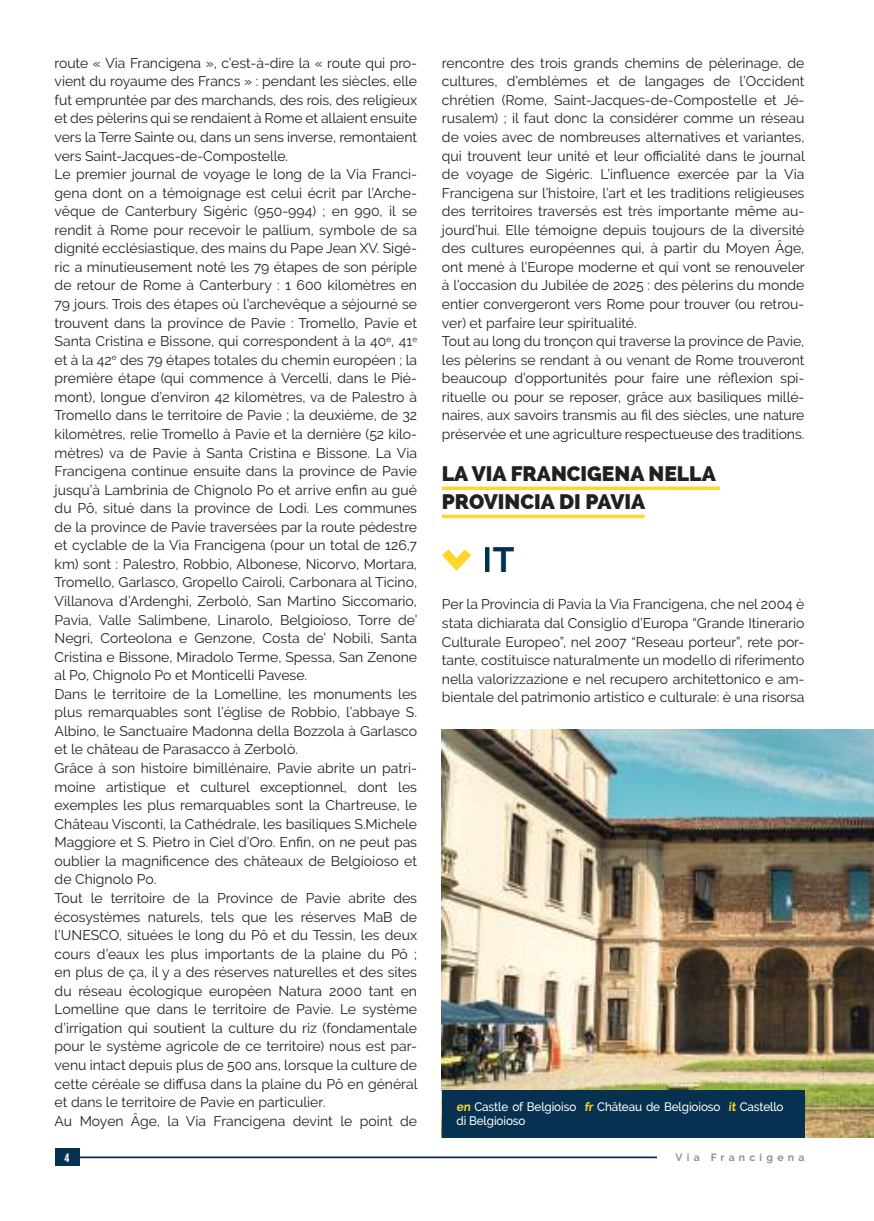
<style>
.page{position:relative;width:874px;height:1221px;background:#fff}
.page>*{position:absolute;margin:0;border:0;box-sizing:border-box;transform-origin:0 0}
.t1{font:700 35px "Raleway";color:#03304e}
.t2{font:800 21px/28px "Raleway";color:#241f1f}
.t3{font:14px/18.6px "Raleway";color:#241f1f}
.t4{font:500 12.25px/14px "Raleway";letter-spacing:-.01em;color:#fff;scale:.95 1}
.t5{font:12.25px "Bebas Neue";color:#fff}
.t6{font:700 10.5px "Raleway";letter-spacing:.4em;color:#241f1f}
.s1{font-weight:700;color:#fed62e}
</style>
<div class="page">
<div style="left:55px;top:1148px;width:24px;height:17px;background:#063150"></div>
<hr style="left:79px;top:1156px;width:577px;height:2px;background:#063150">
<svg style="left:442px;top:549px;width:29px;height:22px"></svg>
<svg style="left:442px;top:486px;width:277px;height:4px"></svg>
<svg style="left:442px;top:514px;width:202px;height:4px"></svg>
<img style="left:441px;top:729px;width:432px;height:408px">
<div style="left:441px;top:1089px;width:363px;height:48px;background:#063150"></div>
<p class="t3" style="left:55px;top:53px;width:364px">route « Via Francigena », c’est-à-dire la « route qui pro&shy;vient du royaume des Francs » : pendant les siècles, elle fut empruntée par des marchands, des rois, des religieux et des pèlerins qui se rendaient à Rome et allaient ensuite vers la Terre Sainte ou, dans un sens inverse, remontaient vers Saint-Jacques-de-Compostelle.<br>Le premier journal de voyage le long de la Via Franci&shy;gena dont on a témoignage est celui écrit par l’Arche&shy;vêque de Canterbury Sigéric (950-994) ; en 990, il se rendit à Rome pour recevoir le pallium, symbole de sa dignité ecclésiastique, des mains du Pape Jean XV. Sigé&shy;ric a minutieusement noté les 79 étapes de son périple de retour de Rome à Canterbury : 1 600 kilomètres en 79 jours. Trois des étapes où l’archevêque a séjourné se trouvent dans la province de Pavie : Tromello, Pavie et Santa Cristina e Bissone, qui correspondent à la 40<sup>e</sup>, 41<sup>e </sup>et à la 42<sup>e</sup> des 79 étapes totales du chemin européen ; la première étape (qui commence à Vercelli, dans le Pié&shy;mont), longue d’environ 42 kilomètres, va de Palestro à Tromello dans le territoire de Pavie ; la deuxième, de 32 kilomètres, relie Tromello à Pavie et la dernière (52 kilo&shy;mètres) va de Pavie à Santa Cristina e Bissone. La Via Francigena continue ensuite dans la province de Pavie jusqu’à Lambrinia de Chignolo Po et arrive enfin au gué du Pô, situé dans la province de Lodi. Les communes de la province de Pavie traversées par la route pédestre et cyclable de la Via Francigena (pour un total de 126,7 km) sont : Palestro, Robbio, Albonese, Nicorvo, Mortara, Tromello, Garlasco, Gropello Cairoli, Carbonara al Ticino, Villanova d’Ardenghi, Zerbolò, San Martino Siccomario, Pavia, Valle Salimbene, Linarolo, Belgioioso, Torre de’ Negri, Corteolona e Genzone, Costa de’ Nobili, Santa Cristina e Bissone, Miradolo Terme, Spessa, San Zenone al Po, Chignolo Po et Monticelli Pavese.<br>Dans le territoire de la Lomelline, les monuments les plus remarquables sont l’église de Robbio, l’abbaye S.<br>Albino, le Sanctuaire Madonna della Bozzola à Garlasco et le château de Parasacco à Zerbolò.<br>Grâce à son histoire bimillénaire, Pavie abrite un patri&shy;moine artistique et culturel exceptionnel, dont les exemples les plus remarquables sont la Chartreuse, le Château Visconti, la Cathédrale, les basiliques S.Michele Maggiore et S. Pietro in Ciel d’Oro. Enfin, on ne peut pas oublier la magnificence des châteaux de Belgioioso et de Chignolo Po.<br>Tout le territoire de la Province de Pavie abrite des écosystèmes naturels, tels que les réserves MaB de l’UNESCO, situées le long du Pô et du Tessin, les deux cours d’eaux les plus importants de la plaine du Pô ; en plus de ça, il y a des réserves naturelles et des sites du réseau écologique européen Natura 2000 tant en Lomelline que dans le territoire de Pavie. Le système d’irrigation qui soutient la culture du riz (fondamentale pour le système agricole de ce territoire) nous est par&shy;venu intact depuis plus de 500 ans, lorsque la culture de cette céréale se diffusa dans la plaine du Pô en général et dans le territoire de Pavie en particulier.<br>Au Moyen Âge, la Via Francigena devint le point de</p>
<p class="t3" style="left:442px;top:53px;width:364px">rencontre des trois grands chemins de pèlerinage, de cultures, d’emblèmes et de langages de l’Occident chrétien (Rome, Saint-Jacques-de-Compostelle et Jé&shy;rusalem) ; il faut donc la considérer comme un réseau de voies avec de nombreuses alternatives et variantes, qui trouvent leur unité et leur officialité dans le journal de voyage de Sigéric. L’influence exercée par la Via Francigena sur l’histoire, l’art et les traditions religieuses des territoires traversés est très importante même au&shy;jourd’hui. Elle témoigne depuis toujours de la diversité des cultures européennes qui, à partir du Moyen Âge, ont mené à l’Europe moderne et qui vont se renouveler à l’occasion du Jubilée de 2025 : des pèlerins du monde entier convergeront vers Rome pour trouver (ou retrou&shy;ver) et parfaire leur spiritualité.<br>Tout au long du tronçon qui traverse la province de Pavie, les pèlerins se rendant à ou venant de Rome trouveront beaucoup d’opportunités pour faire une réflexion spi&shy;rituelle ou pour se reposer, grâce aux basiliques millé&shy;naires, aux savoirs transmis au fil des siècles, une nature préservée et une agriculture respectueuse des traditions.</p>
<h2 class="t2" style="left:441px;top:460px;width:275px">LA VIA FRANCIGENA NELLA<br>PROVINCIA DI PAVIA</h2>
<h1 class="t1" style="left:482px;top:540px;width:33px">IT</h1>
<p class="t3" style="left:441px;top:595px;width:364px;text-align:justify">Per la Provincia di Pavia la Via Francigena, che nel 2004 è stata dichiarata dal Consiglio d’Europa “Grande Itinerario Culturale Europeo”, nel 2007 “Reseau porteur”, rete por&shy;tante, costituisce naturalmente un modello di riferimento nella valorizzazione e nel recupero architettonico e am&shy;bientale del patrimonio artistico e culturale: è una risorsa</p>
<p class="t4" style="left:456px;top:1099px;width:345px"><span class="s1">en</span> Castle of Belgioiso <span class="s1">fr</span> Château de Belgioioso <span class="s1">it</span> Castello di Belgioioso</p>
<p class="t5" style="left:65px;top:1150px;width:6px">4</p>
<p class="t6" style="left:675px;top:1151px;width:130px">Via Francigena</p>
</div>
